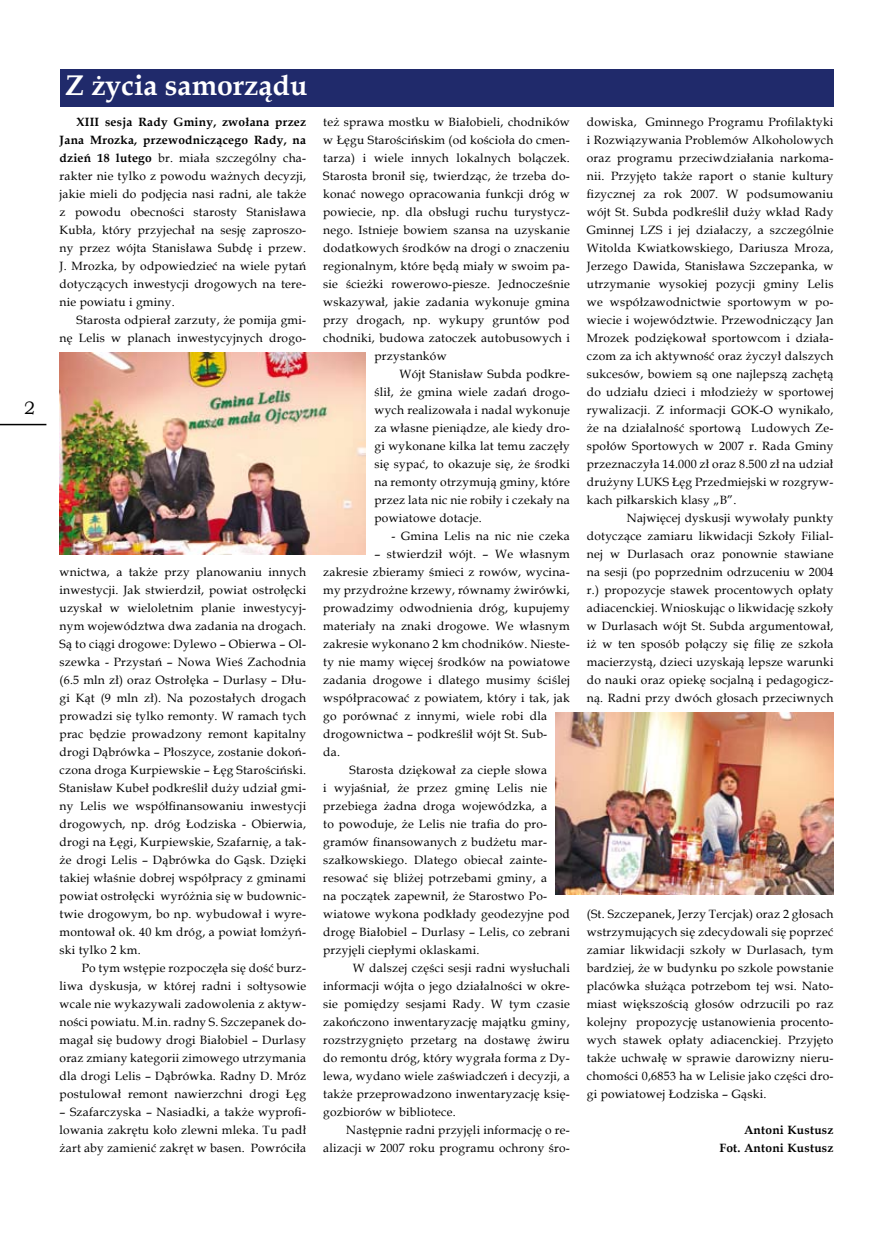
<style>
.page{position:relative;width:876px;height:1242px;background:#fff}
.page>*{position:absolute;margin:0;border:0;box-sizing:border-box;transform-origin:0 0}
.t1{font:700 28.5px "Book Antiqua";color:#fff}
.t2{font:18px "Bookman Old Style";color:#000}
.t3{font:12px/18px "Book Antiqua";letter-spacing:.02em;color:#000;text-align:justify}
.t4{font:700 12px/18px "Book Antiqua";letter-spacing:.02em;color:#000;text-align:right}
.s1{font-weight:700}
</style>
<div class="page">
<hr style="left:0;top:424px;width:46px;height:1px;background:#000">
<div style="left:60px;top:69px;width:773px;height:38px;background:#202a6b"></div>
<img style="left:60px;top:353px;width:306px;height:201px">
<img style="left:556px;top:712px;width:277px;height:182px">
<h2 class="t2" style="left:24px;top:396px;width:13px">2</h2>
<h1 class="t1" style="left:65px;top:66px;width:244px">Z życia samorządu</h1>
<p class="t3" style="left:60px;top:113px;width:248px;text-indent:17px"><span class="s1">XIII sesja Rady Gminy, zwołana przez Jana Mrozka, przewodniczącego Rady, na dzień 18 lutego</span> br. miała szczególny cha&shy;rakter nie tylko z powodu ważnych decyzji, jakie mieli do podjęcia nasi radni, ale także z powodu obecności starosty Stanisława Kubła, który przyjechał na sesję zaproszo&shy;ny przez wójta Stanisława Subdę i przew.<br>J. Mrozka, by odpowiedzieć na wiele pytań dotyczących inwestycji drogowych na tere&shy;nie powiatu i gminy.</p>
<p class="t3" style="left:60px;top:311px;width:248px;text-align:right">Starosta odpierał zarzuty, że pomija gmi-<br>nę Lelis w planach inwestycyjnych drogo-</p>
<p class="t3" style="left:60px;top:563px;width:248px">wnictwa, a także przy planowaniu innych inwestycji. Jak stwierdził, powiat ostrołęcki uzyskał w wieloletnim planie inwestycyj&shy;nym województwa dwa zadania na drogach.<br>Są to ciągi drogowe: Dylewo – Obierwa – Ol&shy;szewka - Przystań – Nowa Wieś Zachodnia (6.5 mln zł) oraz Ostrołęka – Durlasy – Dłu&shy;gi Kąt (9 mln zł). Na pozostałych drogach prowadzi się tylko remonty. W ramach tych prac będzie prowadzony remont kapitalny drogi Dąbrówka – Płoszyce, zostanie dokoń&shy;czona droga Kurpiewskie – Łęg Starościński.<br>Stanisław Kubeł podkreślił duży udział gmi&shy;ny Lelis we współfinansowaniu inwestycji drogowych, np. dróg Łodziska - Obierwia, drogi na Łęgi, Kurpiewskie, Szafarnię, a tak&shy;że drogi Lelis – Dąbrówka do Gąsk. Dzięki takiej właśnie dobrej współpracy z gminami powiat ostrołęcki wyróżnia się w budownic&shy;twie drogowym, bo np. wybudował i wyre&shy;montował ok. 40 km dróg, a powiat łomżyń&shy;ski tylko 2 km.</p>
<p class="t3" style="left:60px;top:959px;width:248px;text-indent:22px">Po tym wstępie rozpoczęła się dość burz&shy;liwa dyskusja, w której radni i sołtysowie wcale nie wykazywali zadowolenia z aktyw&shy;ności powiatu. M.in. radny S. Szczepanek do&shy;magał się budowy drogi Białobiel – Durlasy oraz zmiany kategorii zimowego utrzymania dla drogi Lelis – Dąbrówka. Radny D. Mróz postulował remont nawierzchni drogi Łęg</p>
<p class="t3" style="left:60px;top:1103px;width:248px">– Szafarczyska – Nasiadki, a także wyprofi&shy;lowania zakrętu koło zlewni mleka. Tu padł żart aby zamienić zakręt w basen. Powróciła</p>
<p class="t3" style="left:323px;top:113px;width:248px">też sprawa mostku w Białobieli, chodników</p>
<p class="t3" style="left:323px;top:131px;width:248px">w Łęgu Starościńskim (od kościoła do cmen-</p>
<p class="t3" style="left:323px;top:149px;width:248px">tarza) i wiele innych lokalnych bolączek.</p>
<p class="t3" style="left:323px;top:167px;width:248px">Starosta bronił się, twierdząc, że trzeba do-</p>
<p class="t3" style="left:323px;top:185px;width:248px">konać nowego opracowania funkcji dróg w</p>
<p class="t3" style="left:323px;top:203px;width:248px">powiecie, np. dla obsługi ruchu turystycz-</p>
<p class="t3" style="left:323px;top:221px;width:248px">nego. Istnieje bowiem szansa na uzyskanie</p>
<p class="t3" style="left:323px;top:239px;width:248px">dodatkowych środków na drogi o znaczeniu</p>
<p class="t3" style="left:323px;top:257px;width:248px">regionalnym, które będą miały w swoim pa-</p>
<p class="t3" style="left:323px;top:275px;width:248px">sie ścieżki rowerowo-piesze. Jednocześnie</p>
<p class="t3" style="left:323px;top:293px;width:248px">wskazywał, jakie zadania wykonuje gmina</p>
<p class="t3" style="left:323px;top:311px;width:248px">przy drogach, np. wykupy gruntów pod</p>
<p class="t3" style="left:323px;top:329px;width:248px">chodniki, budowa zatoczek autobusowych i</p>
<p class="t3" style="left:374px;top:347px;width:74px">przystanków</p>
<p class="t3" style="left:400px;top:365px;width:172px">Wójt Stanisław Subda podkre-</p>
<p class="t3" style="left:374px;top:383px;width:197px">ślił, że gmina wiele zadań drogo-</p>
<p class="t3" style="left:374px;top:401px;width:197px">wych realizowała i nadal wykonuje</p>
<p class="t3" style="left:374px;top:419px;width:197px">za własne pieniądze, ale kiedy dro-</p>
<p class="t3" style="left:374px;top:437px;width:197px">gi wykonane kilka lat temu zaczęły</p>
<p class="t3" style="left:374px;top:455px;width:197px">się sypać, to okazuje się, że środki</p>
<p class="t3" style="left:374px;top:473px;width:197px">na remonty otrzymują gminy, które</p>
<p class="t3" style="left:374px;top:491px;width:197px">przez lata nic nie robiły i czekały na</p>
<p class="t3" style="left:374px;top:509px;width:109px">powiatowe dotacje.</p>
<p class="t3" style="left:391px;top:527px;width:180px">- Gmina Lelis na nic nie czeka</p>
<p class="t3" style="left:374px;top:545px;width:197px">– stwierdził wójt. – We własnym</p>
<p class="t3" style="left:323px;top:563px;width:248px">zakresie zbieramy śmieci z rowów, wycina-</p>
<p class="t3" style="left:323px;top:581px;width:248px">my przydrożne krzewy, równamy żwirówki,</p>
<p class="t3" style="left:323px;top:599px;width:248px">prowadzimy odwodnienia dróg, kupujemy</p>
<p class="t3" style="left:323px;top:617px;width:248px">materiały na znaki drogowe. We własnym</p>
<p class="t3" style="left:323px;top:635px;width:248px">zakresie wykonano 2 km chodników. Nieste-</p>
<p class="t3" style="left:323px;top:653px;width:248px">ty nie mamy więcej środków na powiatowe</p>
<p class="t3" style="left:323px;top:671px;width:248px">zadania drogowe i dlatego musimy ściślej</p>
<p class="t3" style="left:323px;top:689px;width:248px">współpracować z powiatem, który i tak, jak</p>
<p class="t3" style="left:323px;top:707px;width:226px">go porównać z innymi, wiele robi dla</p>
<p class="t3" style="left:323px;top:725px;width:225px">drogownictwa – podkreślił wójt St. Sub-</p>
<p class="t3" style="left:323px;top:743px;width:18px">da.</p>
<p class="t3" style="left:350px;top:761px;width:199px">Starosta dziękował za ciepłe słowa</p>
<p class="t3" style="left:323px;top:779px;width:225px">i wyjaśniał, że przez gminę Lelis nie</p>
<p class="t3" style="left:323px;top:797px;width:225px">przebiega żadna droga wojewódzka, a</p>
<p class="t3" style="left:323px;top:815px;width:226px">to powoduje, że Lelis nie trafia do pro-</p>
<p class="t3" style="left:323px;top:833px;width:225px">gramów finansowanych z budżetu mar-</p>
<p class="t3" style="left:323px;top:851px;width:226px">szałkowskiego. Dlatego obiecał zainte-</p>
<p class="t3" style="left:323px;top:869px;width:225px">resować się bliżej potrzebami gminy, a</p>
<p class="t3" style="left:323px;top:887px;width:225px">na początek zapewnił, że Starostwo Po-</p>
<p class="t3" style="left:323px;top:905px;width:248px">wiatowe wykona podkłady geodezyjne pod</p>
<p class="t3" style="left:323px;top:923px;width:248px">drogę Białobiel – Durlasy – Lelis, co zebrani</p>
<p class="t3" style="left:323px;top:941px;width:158px">przyjęli ciepłymi oklaskami.</p>
<p class="t3" style="left:353px;top:959px;width:218px">W dalszej części sesji radni wysłuchali</p>
<p class="t3" style="left:323px;top:977px;width:248px">informacji wójta o jego działalności w okre-</p>
<p class="t3" style="left:323px;top:995px;width:248px">sie pomiędzy sesjami Rady. W tym czasie</p>
<p class="t3" style="left:323px;top:1013px;width:248px">zakończono inwentaryzację majątku gminy,</p>
<p class="t3" style="left:323px;top:1031px;width:248px">rozstrzygnięto przetarg na dostawę żwiru</p>
<p class="t3" style="left:323px;top:1049px;width:248px">do remontu dróg, który wygrała forma z Dy-</p>
<p class="t3" style="left:323px;top:1067px;width:248px">lewa, wydano wiele zaświadczeń i decyzji, a</p>
<p class="t3" style="left:323px;top:1085px;width:248px">także przeprowadzono inwentaryzację księ-</p>
<p class="t3" style="left:323px;top:1103px;width:134px">gozbiorów w bibliotece.</p>
<p class="t3" style="left:346px;top:1121px;width:225px">Następnie radni przyjęli informację o re-</p>
<p class="t3" style="left:323px;top:1139px;width:248px">alizacji w 2007 roku programu ochrony śro-</p>
<p class="t3" style="left:587px;top:113px;width:248px">dowiska, Gminnego Programu Profilaktyki i Rozwiązywania Problemów Alkoholowych oraz programu przeciwdziałania narkoma&shy;nii. Przyjęto także raport o stanie kultury fizycznej za rok 2007. W podsumowaniu wójt St. Subda podkreślił duży wkład Rady Gminnej LZS i jej działaczy, a szczególnie Witolda Kwiatkowskiego, Dariusza Mroza, Jerzego Dawida, Stanisława Szczepanka, w utrzymanie wysokiej pozycji gminy Lelis we współzawodnictwie sportowym w po&shy;wiecie i województwie. Przewodniczący Jan Mrozek podziękował sportowcom i działa&shy;czom za ich aktywność oraz życzył dalszych sukcesów, bowiem są one najlepszą zachętą do udziału dzieci i młodzieży w sportowej rywalizacji. Z informacji GOK-O wynikało, że na działalność sportową Ludowych Ze&shy;społów Sportowych w 2007 r. Rada Gminy przeznaczyła 14.000 zł oraz 8.500 zł na udział drużyny LUKS Łęg Przedmiejski w rozgryw&shy;kach piłkarskich klasy „B”.</p>
<p class="t3" style="left:587px;top:509px;width:248px;text-indent:40px">Najwięcej dyskusji wywołały punkty dotyczące zamiaru likwidacji Szkoły Filial&shy;nej w Durlasach oraz ponownie stawiane na sesji (po poprzednim odrzuceniu w 2004 r.) propozycje stawek procentowych opłaty adiacenckiej. Wnioskując o likwidację szkoły w Durlasach wójt St. Subda argumentował, iż w ten sposób połączy się filię ze szkoła macierzystą, dzieci uzyskają lepsze warunki do nauki oraz opiekę socjalną i pedagogicz&shy;ną. Radni przy dwóch głosach przeciwnych</p>
<p class="t3" style="left:587px;top:905px;width:248px">(St. Szczepanek, Jerzy Tercjak) oraz 2 głosach wstrzymujących się zdecydowali się poprzeć zamiar likwidacji szkoły w Durlasach, tym bardziej, że w budynku po szkole powstanie placówka służąca potrzebom tej wsi. Nato&shy;miast większością głosów odrzucili po raz kolejny propozycję ustanowienia procento&shy;wych stawek opłaty adiacenckiej. Przyjęto także uchwałę w sprawie darowizny nieru&shy;chomości 0,6853 ha w Lelisie jako części dro&shy;gi powiatowej Łodziska – Gąski.</p>
<p class="t4" style="left:719px;top:1121px;width:115px">Antoni Kustusz<br>Fot. Antoni Kustusz</p>
</div>
